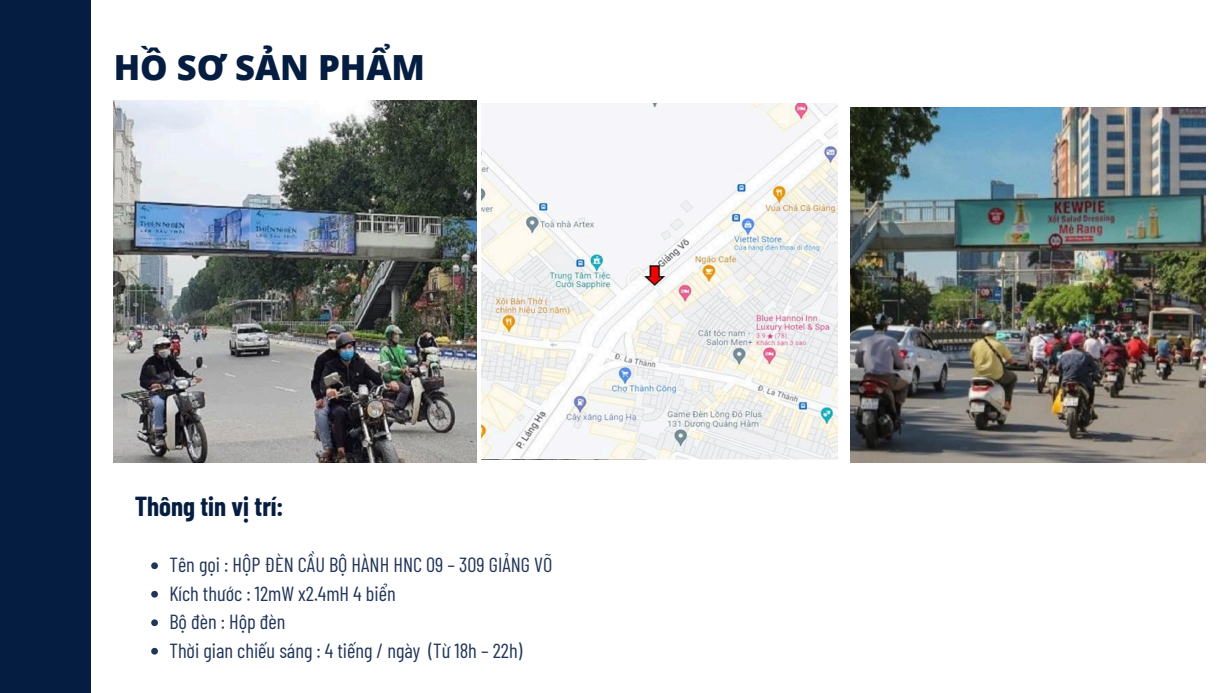
<style>
.page{position:relative;width:1230px;height:693px;background:#fff}
.page>*{position:absolute;margin:0;border:0;box-sizing:border-box;transform-origin:0 0}
.t1{font:800 34.6px "Open Sans";color:#051d40}
.t2{font:700 26.9px "Barlow Condensed";color:#051d40}
.t3{font:20.4px "Barlow Condensed";color:#213559}
</style>
<div class="page">
<div style="left:0;top:0;width:91px;height:693px;background:#051d40"></div>
<img style="left:482px;top:104px;width:355px;height:355px">
<img style="left:114px;top:100px;width:362px;height:363px">
<img style="left:850px;top:107px;width:356px;height:356px">
<svg style="left:151px;top:562px;width:7px;height:7px"></svg>
<svg style="left:151px;top:591px;width:7px;height:7px"></svg>
<svg style="left:151px;top:619px;width:7px;height:7px"></svg>
<svg style="left:151px;top:648px;width:7px;height:7px"></svg>
<h2 class="t1" style="left:114px;top:43px;width:313px">HỒ SƠ SẢN PHẨM</h2>
<p class="t2" style="left:135px;top:489px;width:150px">Thông tin vị trí:</p>
<p class="t3" style="left:169px;top:552px;width:385px">Tên gọi : HỘP ĐÈN CẦU BỘ HÀNH HNC 09 – 309 GIẢNG VÕ</p>
<p class="t3" style="left:169px;top:580px;width:228px">Kích thước : 12mW x2.4mH 4 biển</p>
<p class="t3" style="left:169px;top:609px;width:118px">Bộ đèn : Hộp đèn</p>
<p class="t3" style="left:169px;top:637px;width:354px">Thời gian chiếu sáng : 4 tiếng / ngày (Từ 18h – 22h)</p>
</div>
